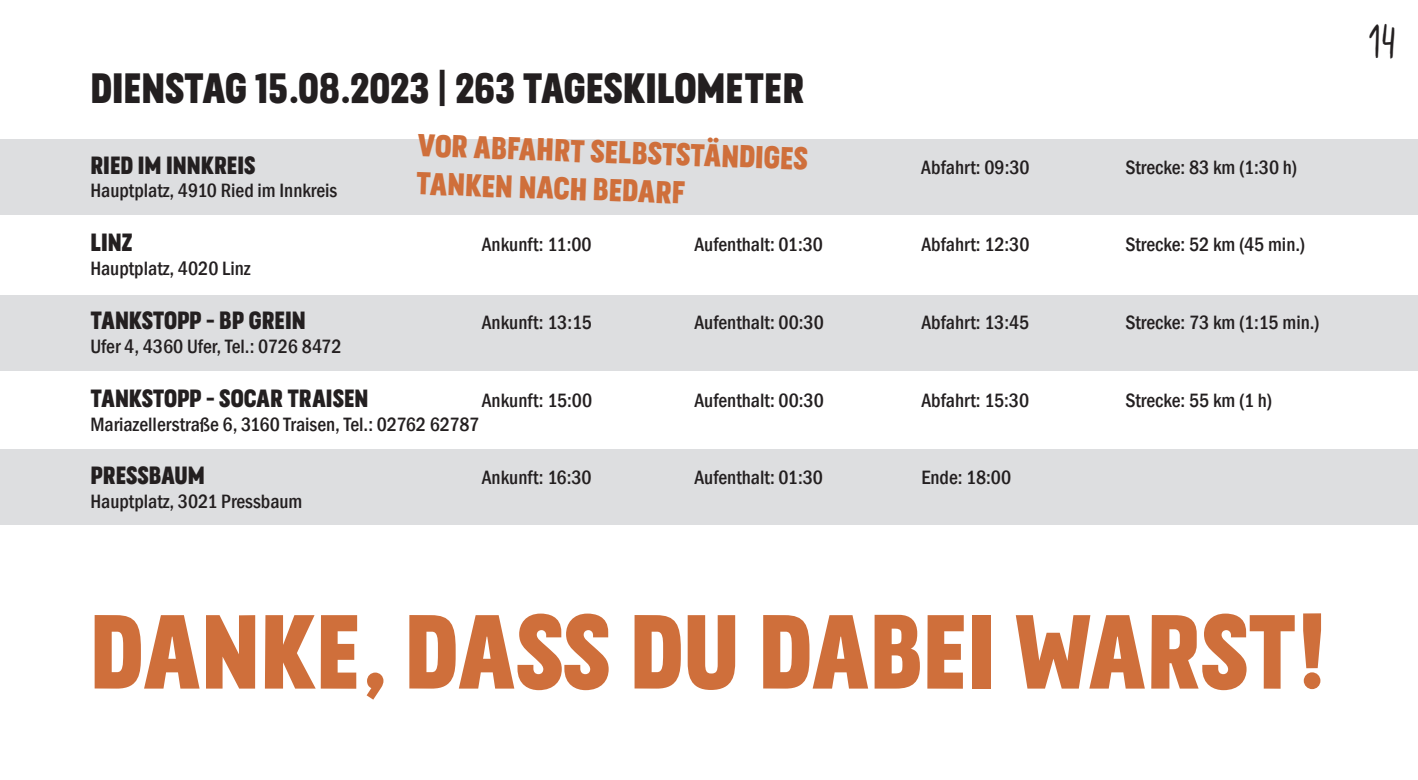
<style>
.page{position:relative;width:1418px;height:780px;background:#fff}
.page>*{position:absolute;margin:0;border:0;box-sizing:border-box;transform-origin:0 0}
.t1{font:105.25px "Blooms Headline";color:#cf6f3b}
.t2{font:45px "Blooms Hand";color:#231f20}
.t3{font:42.5px "Blooms Headline";color:#231f20}
.t4{font:31.75px/38px "Blooms Headline";color:#cf6f3b}
.t5{font:25px "Blooms Headline";color:#231f20}
.t6{font:500 condensed 19.75px "Franklin Gothic";color:#231f20}
</style>
<div class="page">
<div style="left:0;top:449px;width:1417px;height:75px;background:#dddee0"></div>
<div style="left:0;top:295px;width:1417px;height:75px;background:#dddee0"></div>
<div style="left:0;top:139px;width:1417px;height:75px;background:#dddee0"></div>
<h3 class="t3" style="left:90px;top:60px;width:715px">DIENSTAG 15.08.2023 | 263 TAGESKILOMETER</h3>
<h3 class="t4" style="left:418px;top:124px;width:392px;rotate:2deg">VOR ABFAHRT SELBSTSTÄNDIGES<br>TANKEN NACH BEDARF</h3>
<p class="t5" style="left:90px;top:149px;width:167px">RIED IM INNKREIS</p>
<p class="t6" style="left:921px;top:154px;width:110px">Abfahrt: 09:30</p>
<p class="t6" style="left:1125px;top:154px;width:173px">Strecke: 83 km (1:30 h)</p>
<p class="t6" style="left:90px;top:178px;width:248px">Hauptplatz, 4910 Ried im Innkreis</p>
<p class="t5" style="left:90px;top:226px;width:43px">LINZ</p>
<p class="t6" style="left:482px;top:232px;width:111px">Ankunft: 11:00</p>
<p class="t6" style="left:694px;top:232px;width:130px">Aufenthalt: 01:30</p>
<p class="t6" style="left:921px;top:232px;width:110px">Abfahrt: 12:30</p>
<p class="t6" style="left:1125px;top:232px;width:181px">Strecke: 52 km (45 min.)</p>
<p class="t6" style="left:90px;top:255px;width:162px">Hauptplatz, 4020 Linz</p>
<p class="t5" style="left:90px;top:304px;width:217px">TANKSTOPP - BP GREIN</p>
<p class="t6" style="left:482px;top:309px;width:112px">Ankunft: 13:15</p>
<p class="t6" style="left:694px;top:309px;width:131px">Aufenthalt: 00:30</p>
<p class="t6" style="left:921px;top:309px;width:110px">Abfahrt: 13:45</p>
<p class="t6" style="left:1125px;top:309px;width:196px">Strecke: 73 km (1:15 min.)</p>
<p class="t6" style="left:90px;top:333px;width:253px">Ufer 4, 4360 Ufer, Tel.: 0726 8472</p>
<p class="t5" style="left:90px;top:381px;width:280px">TANKSTOPP - SOCAR TRAISEN</p>
<p class="t6" style="left:482px;top:387px;width:112px">Ankunft: 15:00</p>
<p class="t6" style="left:694px;top:387px;width:131px">Aufenthalt: 00:30</p>
<p class="t6" style="left:921px;top:387px;width:109px">Abfahrt: 15:30</p>
<p class="t6" style="left:1125px;top:387px;width:148px">Strecke: 55 km (1 h)</p>
<p class="t6" style="left:90px;top:411px;width:390px">Mariazellerstraße 6, 3160 Traisen, Tel.: 02762 62787</p>
<p class="t5" style="left:90px;top:459px;width:116px">PRESSBAUM</p>
<p class="t6" style="left:482px;top:465px;width:111px">Ankunft: 16:30</p>
<p class="t6" style="left:694px;top:465px;width:130px">Aufenthalt: 01:30</p>
<p class="t6" style="left:921px;top:465px;width:91px">Ende: 18:00</p>
<p class="t6" style="left:90px;top:488px;width:213px">Hauptplatz, 3021 Pressbaum</p>
<h1 class="t1" style="left:90px;top:583px;width:1238px">DANKE, DASS DU DABEI WARST!</h1>
<h2 class="t2" style="left:1369px;top:17px;width:29px">14</h2>
</div>
